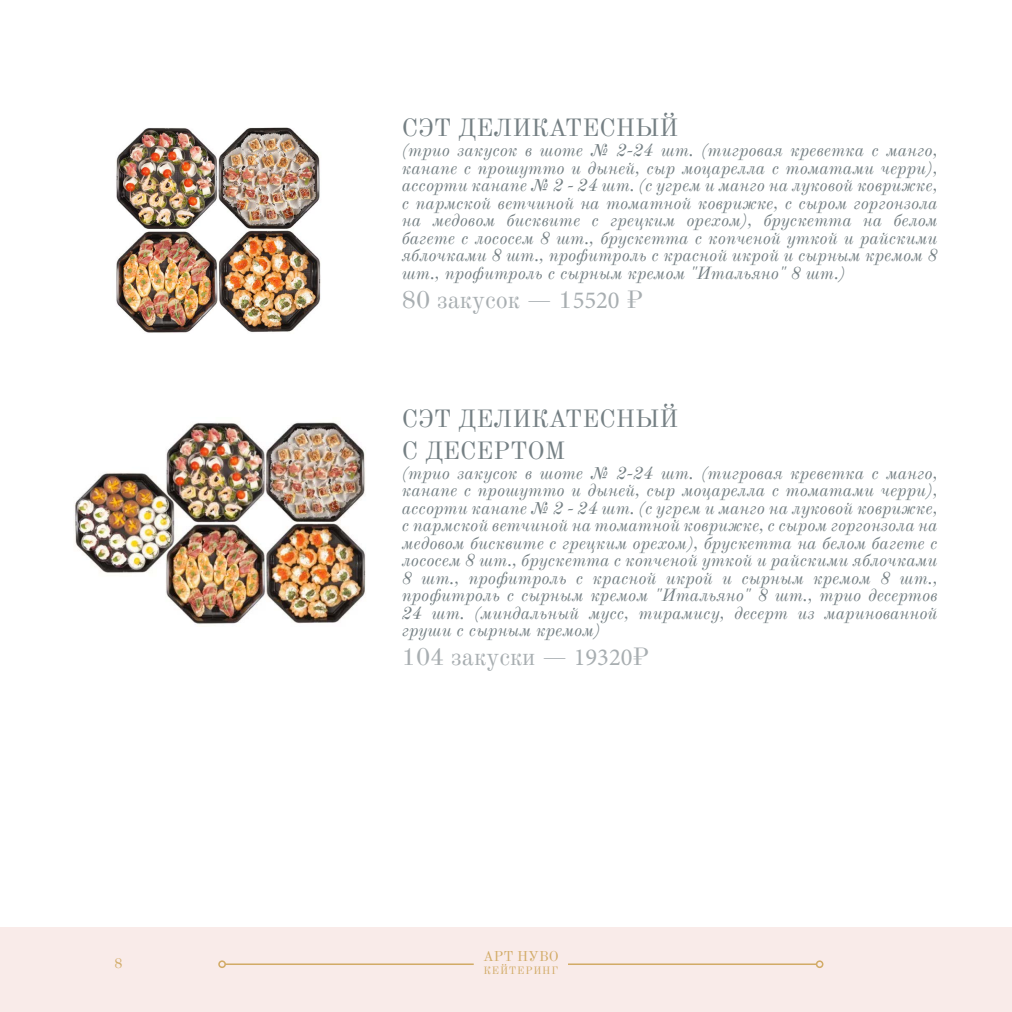
<style>
.page{position:relative;width:1012px;height:1012px;background:#fff}
.page>*{position:absolute;margin:0;border:0;box-sizing:border-box;transform-origin:0 0}
.t1{font:24.5px/31.8px "Old Standard TT";color:#758084}
.t2{font:24.5px "Old Standard TT";color:#a8aeb1}
.t3{font:italic 17.5px/17.5px "Old Standard TT";color:#758084;text-align:justify}
.t4{font:14px "Old Standard TT";color:#d2ab67}
.t5{font:10.5px "Old Standard TT";letter-spacing:.08em;color:#d2ab67}
.s1{font-family:"Minion Pro"}
</style>
<div class="page">
<img style="left:74px;top:422px;width:292px;height:202px">
<img style="left:116px;top:127px;width:205px;height:206px">
<div style="left:0;top:928px;width:1012px;height:84px;background:#f9ebe9"></div>
<hr style="left:225px;top:963px;width:249px;height:2px;background:#d2ab67">
<div style="left:218px;top:960px;width:8px;height:8px;border:2px solid #d2ab67;border-radius:50%"></div>
<hr style="left:568px;top:963px;width:249px;height:2px;background:#d2ab67">
<div style="left:816px;top:960px;width:7px;height:8px;border:2px solid #d2ab67;border-radius:50%"></div>
<p class="t4" style="left:115px;top:952px;width:10px">8</p>
<h1 class="t1" style="left:402px;top:110px;width:278px">СЭТ ДЕЛИКАТЕСНЫЙ</h1>
<p class="t3" style="left:402px;top:140px;width:537px">(трио закусок в шоте № 2-24 шт. (тигровая креветка с манго, канапе с прошутто и дыней, сыр моцарелла с томатами черри), ассорти канапе № 2 - 24 шт. (с угрем и манго на луковой коврижке, с пармской ветчиной на томатной коврижке, с сыром горгонзола на медовом бисквите с грецким орехом), брускетта на белом багете с лососем 8 шт., брускетта с копченой уткой и райскими яблочками 8 шт., профитроль с красной икрой и сырным кремом 8 шт., профитроль с сырным кремом "Итальяно" 8 шт.)</p>
<h1 class="t2" style="left:402px;top:281px;width:243px">80 закусок — 1<span class="s1">5520</span> ₽</h1>
<h1 class="t1" style="left:402px;top:401px;width:278px">СЭТ ДЕЛИКАТЕСНЫЙ<br>С ДЕСЕРТОМ</h1>
<p class="t3" style="left:402px;top:463px;width:537px">(трио закусок в шоте № 2-24 шт. (тигровая креветка с манго, канапе с прошутто и дыней, сыр моцарелла с томатами черри), ассорти канапе № 2 - 24 шт. (с угрем и манго на луковой коврижке, с пармской ветчиной на томатной коврижке, с сыром горгонзола на медовом бисквите с грецким орехом), брускетта на белом багете с лососем 8 шт., брускетта с копченой уткой и райскими яблочками 8 шт., профитроль с красной икрой и сырным кремом 8 шт., профитроль с сырным кремом "Итальяно" 8 шт., трио десертов 24 шт. (миндальный мусс, тирамису, десерт из маринованной груши с сырным кремом)</p>
<h1 class="t2" style="left:402px;top:638px;width:249px">104 закуски — <span class="s1">19320</span>₽</h1>
<p class="t4" style="left:483px;top:946px;width:77px">АРТ НУВО</p>
<p class="t5" style="left:483px;top:963px;width:76px">КЕЙТЕРИНГ</p>
</div>
